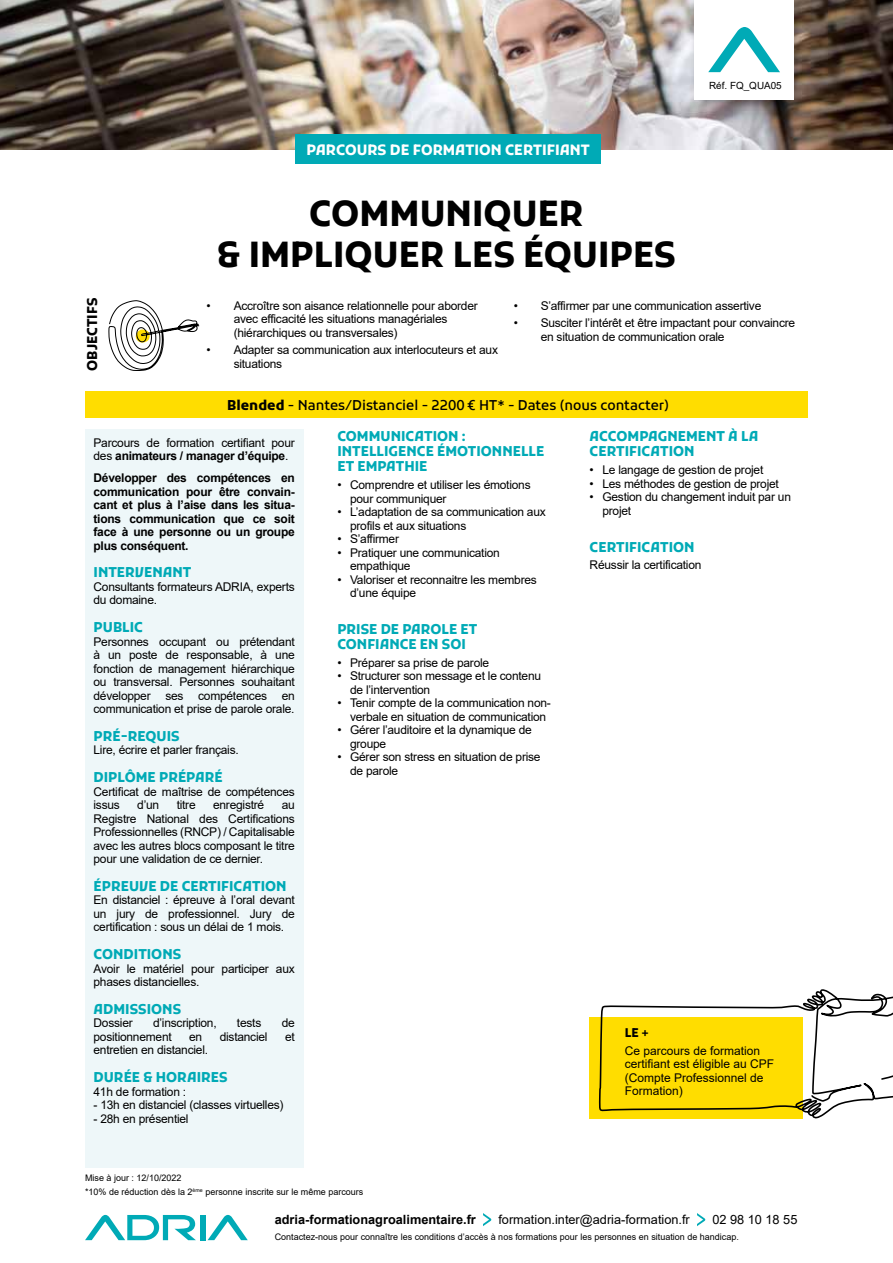
<style>
.page{position:relative;width:893px;height:1263px;background:#fff}
.page>*{position:absolute;margin:0;border:0;box-sizing:border-box;transform-origin:0 0}
.t1{font:700 34.5px/41.4px "Kufam";color:#000;text-align:center}
.t2{font:700 14.25px "Kufam";color:#fff}
.t3{font:700 13.5px/15px "Kufam";color:#00aab6}
.t4{font:500 13.5px "Kufam";color:#000}
.t5{font:700 13.5px "Kufam";color:#000}
.t6{font:12.75px "Arial";color:#000}
.t7{font:700 12.75px "Arial";color:#000}
.t8{font:12px/13.5px "Arial";letter-spacing:-.02em;color:#000}
.t9{font:700 12px/13.5px "Arial";letter-spacing:-.02em;color:#000;text-align:justify}
.t10{font:12px/13.5px "Arial";color:#000}
.t11{font:700 12px "Kufam";color:#000}
.t12{font:9.9px "Arial";color:#000}
.t13{font:9px "Arial";color:#000}
.s1{font-weight:700}
.s2{font-weight:400}
</style>
<div class="page">
<div style="left:85px;top:391px;width:723px;height:27px;background:#fd0"></div>
<img style="left:0;top:0;width:893px;height:149px">
<div style="left:295px;top:134px;width:305px;height:30px;background:#00aab6"></div>
<div style="left:85px;top:429px;width:218px;height:738px;background:#eef7f9"></div>
<svg style="left:483px;top:1213px;width:8px;height:13px"></svg>
<svg style="left:697px;top:1213px;width:8px;height:13px"></svg>
<svg style="left:85px;top:1215px;width:111px;height:25px"></svg>
<div style="left:200px;top:1215px;width:6px;height:25px;background:#00aab6"></div>
<svg style="left:208px;top:1215px;width:40px;height:25px"></svg>
<div style="left:689px;top:0;width:116px;height:110px;background:#000;opacity:.3"></div>
<div style="left:694px;top:0;width:100px;height:99px;background:#fff"></div>
<svg style="left:708px;top:27px;width:72px;height:45px"></svg>
<div style="left:590px;top:1017px;width:213px;height:101px;background:#fd0"></div>
<svg style="left:597px;top:989px;width:296px;height:130px"></svg>
<svg style="left:108px;top:300px;width:92px;height:71px"></svg>
<p class="t5" style="left:85px;top:371px;width:75px;rotate:-90deg">OBJECTIFS</p>
<p class="t2" style="left:307px;top:142px;width:285px">PARCOURS DE FORMATION CERTIFIANT</p>
<h1 class="t1" style="left:217px;top:193px;width:460px">COMMUNIQUER<br>&amp; IMPLIQUER LES ÉQUIPES</h1>
<p class="t12" style="left:709px;top:78px;width:74px">Réf. FQ_QUA05</p>
<p class="t8" style="left:234px;top:299px;width:246px;text-indent:-27px">• Accroître son aisance relationnelle pour aborder avec efficacité les situations managériales (hiérarchiques ou transversales)</p>
<p class="t8" style="left:234px;top:343px;width:266px;text-indent:-27px">• Adapter sa communication aux interlocuteurs et aux situations</p>
<p class="t8" style="left:514px;top:299px;width:249px">• S’affirmer par une communication assertive</p>
<p class="t8" style="left:541px;top:316px;width:256px;text-indent:-27px">• Susciter l’intérêt et être impactant pour convaincre en situation de communication orale</p>
<p class="t4" style="left:227px;top:398px;width:443px"><span class="s1">Blended</span> - Nantes/Distanciel - 2200 € HT<span class="s2">*</span> - Dates (nous contacter)</p>
<p class="t8" style="left:94px;top:435px;width:203px">Parcours de formation certifiant pour des <span class="s1">animateurs / manager d’équipe</span>.</p>
<p class="t9" style="left:94px;top:471px;width:203px">Développer des compétences en communication pour être convain&shy;cant et plus à l’aise dans les situa&shy;tions communication que ce soit face à une personne ou un groupe plus conséquent.</p>
<p class="t3" style="left:94px;top:565px;width:99px">INTERVENANT</p>
<p class="t8" style="left:94px;top:580px;width:203px">Consultants formateurs ADRIA, experts du domaine.</p>
<p class="t3" style="left:94px;top:620px;width:51px">PUBLIC</p>
<p class="t8" style="left:94px;top:634px;width:203px;text-align:justify">Personnes occupant ou prétendant à un poste de responsable, à une fonction de management hiérarchique ou transversal. Personnes souhaitant développer ses compétences en communication et prise de parole orale.</p>
<p class="t3" style="left:94px;top:729px;width:88px">PRÉ-REQUIS</p>
<p class="t8" style="left:94px;top:743px;width:147px">Lire, écrire et parler français.</p>
<p class="t3" style="left:94px;top:770px;width:131px">DIPLÔME PRÉPARÉ</p>
<p class="t8" style="left:94px;top:784px;width:203px">Certificat de maîtrise de compétences issus</p>
<p class="t8" style="left:137px;top:798px;width:23px">d’un</p>
<p class="t8" style="left:177px;top:798px;width:21px">titre</p>
<p class="t8" style="left:213px;top:798px;width:53px">enregistré</p>
<p class="t8" style="left:94px;top:798px;width:203px;text-align:justify;text-indent:188px">au Registre National des Certifications Professionnelles (RNCP) / Capitalisable avec les autres blocs composant le titre pour une validation de ce dernier.</p>
<p class="t3" style="left:94px;top:879px;width:195px">ÉPREUVE DE CERTIFICATION</p>
<p class="t8" style="left:94px;top:893px;width:203px;text-align:justify">En distanciel : épreuve à l’oral devant un jury de professionnel. Jury de certification : sous un délai de 1 mois.</p>
<p class="t3" style="left:94px;top:947px;width:89px">CONDITIONS</p>
<p class="t8" style="left:94px;top:961px;width:203px">Avoir le matériel pour participer aux phases distancielles.</p>
<p class="t3" style="left:94px;top:1002px;width:89px">ADMISSIONS</p>
<p class="t8" style="left:94px;top:1016px;width:41px">Dossier</p>
<p class="t8" style="left:153px;top:1016px;width:65px">d’inscription,</p>
<p class="t8" style="left:237px;top:1016px;width:26px">tests</p>
<p class="t8" style="left:282px;top:1016px;width:15px">de</p>
<p class="t8" style="left:94px;top:1030px;width:80px">positionnement</p>
<p class="t8" style="left:189px;top:1030px;width:15px">en</p>
<p class="t8" style="left:220px;top:1030px;width:49px">distanciel</p>
<p class="t8" style="left:285px;top:1030px;width:11px">et</p>
<p class="t8" style="left:94px;top:1043px;width:116px">entretien en distanciel.</p>
<p class="t3" style="left:94px;top:1070px;width:136px">DURÉE &amp; HORAIRES</p>
<p class="t8" style="left:94px;top:1084px;width:94px">41h de formation :</p>
<p class="t8" style="left:94px;top:1098px;width:192px">- 13h en distanciel (classes virtuelles)</p>
<p class="t8" style="left:94px;top:1111px;width:97px">- 28h en présentiel</p>
<p class="t13" style="left:85px;top:1171px;width:98px">Mise à jour : 12/10/2022</p>
<p class="t3" style="left:337px;top:429px;width:209px">COMMUNICATION :<br>INTELLIGENCE ÉMOTIONNELLE<br>ET EMPATHIE</p>
<p class="t8" style="left:350px;top:478px;width:182px;text-indent:-13px">• Comprendre et utiliser les émotions pour communiquer</p>
<p class="t8" style="left:350px;top:505px;width:197px;text-indent:-13px">• L’adaptation de sa communication aux profils et aux situations</p>
<p class="t8" style="left:337px;top:532px;width:63px">• S’affirmer</p>
<p class="t8" style="left:350px;top:546px;width:151px;text-indent:-13px">• Pratiquer une communication empathique</p>
<p class="t8" style="left:350px;top:573px;width:188px;text-indent:-13px">• Valoriser et reconnaitre les membres d’une équipe</p>
<p class="t3" style="left:337px;top:622px;width:142px">PRISE DE PAROLE ET<br>CONFIANCE EN SOI</p>
<p class="t8" style="left:337px;top:656px;width:153px">• Préparer sa prise de parole</p>
<p class="t8" style="left:350px;top:669px;width:193px;text-indent:-13px">• Structurer son message et le contenu de l’intervention</p>
<p class="t8" style="left:350px;top:696px;width:202px;text-indent:-13px">• Tenir compte de la communication non&shy;verbale en situation de communication</p>
<p class="t8" style="left:350px;top:723px;width:183px;text-indent:-13px">• Gérer l’auditoire et la dynamique de groupe</p>
<p class="t8" style="left:350px;top:750px;width:192px;text-indent:-13px">• Gérer son stress en situation de prise de parole</p>
<p class="t13" style="left:85px;top:1186px;width:280px">*10% de réduction dès la 2<sup>ème</sup> personne inscrite sur le même parcours</p>
<p class="t3" style="left:590px;top:429px;width:170px">ACCOMPAGNEMENT À LA<br>CERTIFICATION</p>
<p class="t8" style="left:590px;top:463px;width:175px">• Le langage de gestion de projet</p>
<p class="t8" style="left:590px;top:477px;width:191px">• Les méthodes de gestion de projet</p>
<p class="t8" style="left:602px;top:490px;width:190px;text-indent:-13px">• Gestion du changement induit par un projet</p>
<p class="t3" style="left:590px;top:539px;width:106px">CERTIFICATION</p>
<p class="t8" style="left:590px;top:558px;width:113px">Réussir la certification</p>
<p class="t11" style="left:625px;top:1026px;width:26px">LE +</p>
<p class="t10" style="left:625px;top:1044px;width:151px">Ce parcours de formation certifiant est éligible au CPF (Compte Professionnel de<br>Formation)</p>
<p class="t7" style="left:275px;top:1210px;width:203px">adria-formationagroalimentaire.fr</p>
<p class="t6" style="left:498px;top:1211px;width:193px">formation.inter@adria-formation.fr</p>
<p class="t6" style="left:712px;top:1211px;width:87px">02 98 10 18 55</p>
<p class="t13" style="left:275px;top:1231px;width:466px">Contactez-nous pour connaître les conditions d’accès à nos formations pour les personnes en situation de handicap.</p>
</div>
